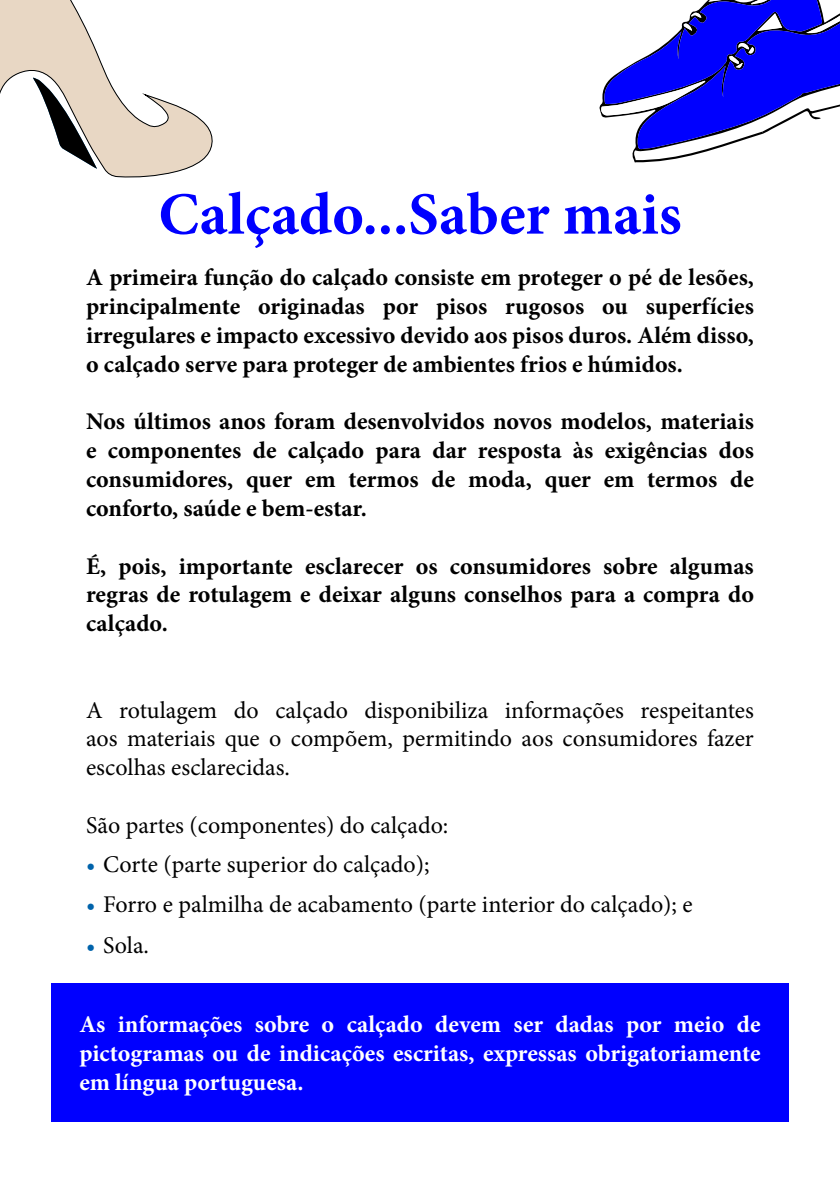
<style>
.page{position:relative;width:840px;height:1191px;background:#fff}
.page>*{position:absolute;margin:0;border:0;box-sizing:border-box;transform-origin:0 0}
.t1{font:700 60px "Minion Pro";letter-spacing:.005em;color:#00f}
.t2{font:700 24px/28.8px "Minion Pro";color:#000;text-align:justify}
.t3{font:24px/28.8px "Minion Pro";color:#000;text-align:justify}
.t4{font:700 24px/28.8px "Minion Pro";color:#fff;text-align:justify}
.s1{color:#0063ab}
</style>
<div class="page">
<div style="left:51px;top:983px;width:737px;height:138px;background:#00f"></div>
<svg style="left:599px;top:0;width:240px;height:163px"></svg>
<svg style="left:0;top:0;width:213px;height:178px"></svg>
<p class="t1" style="left:158px;top:172px;width:524px">Calçado...Saber mais</p>
<p class="t2" style="left:86px;top:263px;width:669px">A primeira função do calçado consiste em proteger o pé de lesões, principalmente originadas por pisos rugosos ou superfícies irregulares e impacto excessivo devido aos pisos duros. Além disso, o calçado serve para proteger de ambientes frios e húmidos.</p>
<p class="t2" style="left:86px;top:407px;width:669px">Nos últimos anos foram desenvolvidos novos modelos, materiais e componentes de calçado para dar resposta às exigências dos consumidores, quer em termos de moda, quer em termos de conforto, saúde e bem-estar.</p>
<p class="t2" style="left:86px;top:551px;width:669px">É, pois, importante esclarecer os consumidores sobre algumas regras de rotulagem e deixar alguns conselhos para a compra do calçado.</p>
<p class="t3" style="left:86px;top:695px;width:669px">A rotulagem do calçado disponibiliza informações respeitantes aos materiais que o compõem, permitindo aos consumidores fazer escolhas esclarecidas.</p>
<p class="t3" style="left:86px;top:811px;width:363px">São partes (componentes) do calçado:</p>
<p class="t3" style="left:86px;top:849px;width:345px"><span class="s1">•</span> Corte (parte superior do calçado);</p>
<p class="t3" style="left:86px;top:890px;width:607px"><span class="s1">•</span> Forro e palmilha de acabamento (parte interior do calçado); e</p>
<p class="t3" style="left:86px;top:931px;width:64px"><span class="s1">•</span> Sola.</p>
<p class="t4" style="left:79px;top:1010px;width:682px">As informações sobre o calçado devem ser dadas por meio de pictogramas ou de indicações escritas, expressas obrigatoriamente em língua portuguesa.</p>
</div>
